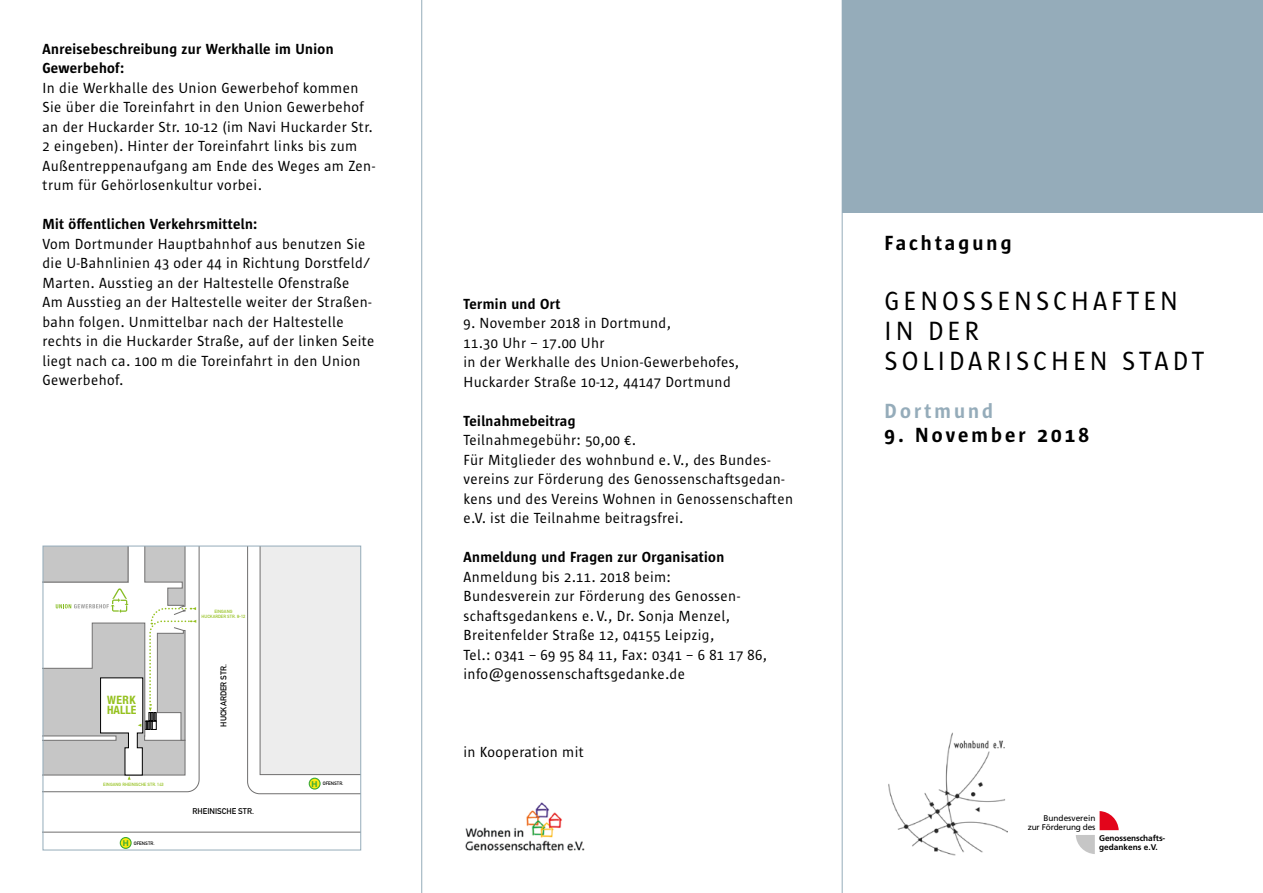
<style>
.page{position:relative;width:1263px;height:893px;background:#fff}
.page>*{position:absolute;margin:0;border:0;box-sizing:border-box;transform-origin:0 0}
.t1{font:27px/30px "Sun";letter-spacing:.15em;color:#000}
.t2{font:700 21px "Sun";letter-spacing:.15em;color:#000}
.t3{font:700 21px "Sun";letter-spacing:.15em;color:#95acba}
.fliess{font:15px/19.5px "Sun";letter-spacing:.025em;color:#000}
.fliess-2{font:700 15px/19.5px "Sun";letter-spacing:.025em;color:#000}
.t4{font:700 condensed 11.55px/10.2px "Helvetica Neue";color:#95c11f}
.t5{font:700 8.25px/9.1px "Frutiger LT";letter-spacing:-.01em;color:#000}
.t6{font:8.25px/9.1px "Frutiger LT";letter-spacing:-.02em;color:#000;text-align:right}
.t7{font:700 8.1px "DIN Alternate";color:#000}
.t8{font:700 4.8px "DIN Alternate";color:#000}
.t9{font:700 4.5px/5.4px "DIN Alternate";color:#95c11f;text-align:center}
.s1{font-family:"Helvetica Neue";font-size:8.1px;color:#3aaa35}
</style>
<div class="page">
<div style="left:842px;top:0;width:421px;height:213px;background:#95acba"></div>
<hr style="left:421px;top:0;width:1px;height:893px;background:#95acba">
<hr style="left:842px;top:0;width:1px;height:893px;background:#95acba">
<svg style="left:1076px;top:811px;width:43px;height:43px"></svg>
<hr style="left:43px;top:832px;width:318px;height:1px;background:#706f6f">
<div style="left:120px;top:837px;width:11px;height:11px;background:#fcea10;border-radius:50%"></div>
<div style="left:120px;top:837px;width:12px;height:12px;border:1px solid #3aaa35;border-radius:50%"></div>
<svg style="left:247px;top:548px;width:112px;height:246px"></svg>
<svg style="left:45px;top:548px;width:154px;height:244px"></svg>
<div style="left:43px;top:546px;width:318px;height:304px;border:1px solid #95acba"></div>
<img style="left:465px;top:802px;width:120px;height:49px">
<img style="left:889px;top:732px;width:118px;height:124px">
<p class="fliess-2" style="left:43px;top:39px;width:292px">Anreisebeschreibung zur Werkhalle im Union<br>Gewerbehof:</p>
<p class="fliess" style="left:43px;top:78px;width:334px">In die Werkhalle des Union Gewerbehof kommen Sie über die Toreinfahrt in den Union Gewerbehof an der Huckarder Str. 10-12 (im Navi Huckarder Str.<br>2 eingeben). Hinter der Toreinfahrt links bis zum Außentreppenaufgang am Ende des Weges am Zen&shy;trum für Gehörlosenkultur vorbei.</p>
<p class="fliess-2" style="left:43px;top:215px;width:216px">Mit öffentlichen Verkehrsmitteln:</p>
<p class="fliess" style="left:43px;top:234px;width:329px">Vom Dortmunder Hauptbahnhof aus benutzen Sie die U-Bahnlinien 43 oder 44 in Richtung Dorstfeld/<br>Marten. Ausstieg an der Haltestelle Ofenstraße</p>
<p class="fliess" style="left:43px;top:293px;width:333px">Am Ausstieg an der Haltestelle weiter der Straßen&shy;bahn folgen. Unmittelbar nach der Haltestelle rechts in die Huckarder Straße, auf der linken Seite liegt nach ca. 100 m die Toreinfahrt in den Union Gewerbehof.</p>
<p class="t4" style="left:107px;top:694px;width:31px">WERK<br>HALLE</p>
<p class="t9" style="left:103px;top:781px;width:62px">EINGANG RHEINISCHE STR. 143</p>
<p class="t8" style="left:123px;top:839px;width:33px"><span class="s1">H</span> OFENSTR.</p>
<p class="t9" style="left:202px;top:608px;width:45px">EINGANG<br>HUCKARDER STR. 8-12</p>
<p class="t7" style="left:217px;top:726px;width:64px;rotate:-90deg">HUCKARDER STR.</p>
<p class="t7" style="left:193px;top:805px;width:63px">RHEINISCHE STR.</p>
<p class="t8" style="left:312px;top:780px;width:33px"><span class="s1">H</span> OFENSTR.</p>
<p class="fliess-2" style="left:463px;top:295px;width:98px">Termin und Ort</p>
<p class="fliess" style="left:463px;top:314px;width:209px">9. November 2018 in Dortmund,</p>
<p class="fliess" style="left:463px;top:333px;width:143px">11.30 Uhr – 17.00 Uhr</p>
<p class="fliess" style="left:463px;top:353px;width:277px">in der Werkhalle des Union-Gewerbehofes,<br>Huckarder Straße 10-12, 44147 Dortmund</p>
<p class="fliess-2" style="left:463px;top:412px;width:113px">Teilnahmebeitrag</p>
<p class="fliess" style="left:463px;top:431px;width:174px">Teilnahmegebühr: 50,00 €.</p>
<p class="fliess" style="left:463px;top:450px;width:331px">Für Mitglieder des wohnbund e. V., des Bundes&shy;vereins zur Förderung des Genossenschaftsgedan&shy;kens und des Vereins Wohnen in Genossenschaften e.V. ist die Teilnahme beitragsfrei.</p>
<p class="fliess-2" style="left:463px;top:548px;width:262px">Anmeldung und Fragen zur Organisation</p>
<p class="fliess" style="left:463px;top:567px;width:305px">Anmeldung bis 2.11. 2018 beim:<br>Bundesverein zur Förderung des Genossen&shy;schaftsgedankens e. V., Dr. Sonja Menzel, Breitenfelder Straße 12, 04155 Leipzig,<br>Tel.: 0341 – 69 95 84 11, Fax: 0341 – 6 81 17 86, info@genossenschaftsgedanke.de</p>
<p class="fliess" style="left:463px;top:743px;width:122px">in Kooperation mit</p>
<p class="t2" style="left:884px;top:232px;width:129px">Fachtagung</p>
<p class="t1" style="left:884px;top:286px;width:321px">GENOSSENSCHAFTEN<br>IN DER<br>SOLIDARISCHEN STADT</p>
<p class="t3" style="left:884px;top:400px;width:110px">Dortmund</p>
<p class="t2" style="left:884px;top:424px;width:206px">9. November 2018</p>
<p class="t6" style="left:1028px;top:813px;width:69px">Bundesverein<br>zur Förderung des</p>
<p class="t5" style="left:1099px;top:833px;width:68px">Genossenschafts&shy;gedankens e.V.</p>
</div>
